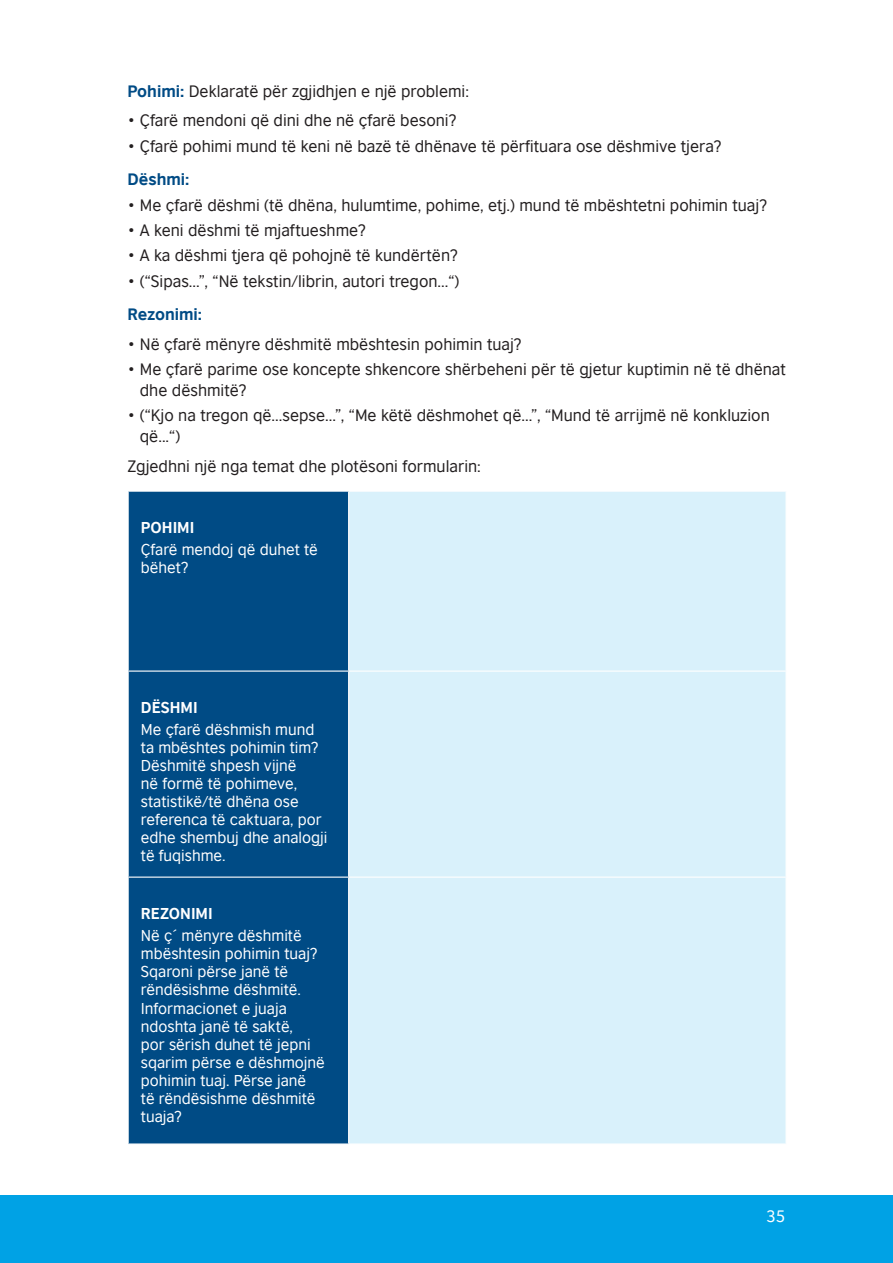
<style>
.page{position:relative;width:893px;height:1263px;background:#fff}
.page>*{position:absolute;margin:0;border:0;box-sizing:border-box;transform-origin:0 0}
.t1{font:15.75px/21px "British Council Sans";color:#231f20}
.t2{font:700 15.75px "British Council Sans";color:#004b85}
.t3{font:15.75px "British Council Sans";color:#fff}
.t4{font:15px/18px "British Council Sans";color:#fff}
.t5{font:700 15px "British Council Sans";color:#fff}
.s1{font-weight:700;color:#004b85}
</style>
<div class="page">
<div style="left:0;top:1195px;width:893px;height:68px;background:#00a2e5"></div>
<div style="left:129px;top:492px;width:219px;height:651px;background:#004b85"></div>
<div style="left:349px;top:492px;width:436px;height:651px;background:#d9f1fb"></div>
<hr style="left:128px;top:670px;width:221px;height:2px;background:#fff">
<hr style="left:349px;top:670px;width:438px;height:2px;background:#fff">
<hr style="left:128px;top:876px;width:221px;height:2px;background:#fff">
<hr style="left:349px;top:876px;width:438px;height:2px;background:#fff">
<p class="t1" style="left:128px;top:79px;width:343px"><span class="s1">Pohimi:</span> Deklaratë për zgjidhjen e një problemi:</p>
<p class="t1" style="left:128px;top:109px;width:330px">• Çfarë mendoni që dini dhe në çfarë besoni?</p>
<p class="t1" style="left:128px;top:134px;width:595px">• Çfarë pohimi mund të keni në bazë të dhënave të përfituara ose dëshmive tjera?</p>
<p class="t2" style="left:128px;top:166px;width:63px">Dëshmi:</p>
<p class="t1" style="left:128px;top:193px;width:641px">• Me çfarë dëshmi (të dhëna, hulumtime, pohime, etj.) mund të mbështetni pohimin tuaj?</p>
<p class="t1" style="left:128px;top:218px;width:240px">• A keni dëshmi të mjaftueshme?</p>
<p class="t1" style="left:128px;top:244px;width:332px">• A ka dëshmi tjera që pohojnë të kundërtën?</p>
<p class="t1" style="left:128px;top:269px;width:333px">• (“Sipas...”, “Në tekstin/librin, autori tregon...“)</p>
<p class="t2" style="left:128px;top:300px;width:76px">Rezonimi:</p>
<p class="t1" style="left:128px;top:332px;width:396px">• Në çfarë mënyre dëshmitë mbështesin pohimin tuaj?</p>
<p class="t1" style="left:140px;top:357px;width:647px;text-indent:-12px">• Me çfarë parime ose koncepte shkencore shërbeheni për të gjetur kuptimin në të dhënat dhe dëshmitë?</p>
<p class="t1" style="left:140px;top:404px;width:631px;text-indent:-12px">• (“Kjo na tregon që...sepse...”, “Me këtë dëshmohet që...”, “Mund të arrijmë në konkluzion që...“)</p>
<p class="t1" style="left:128px;top:454px;width:355px">Zgjedhni një nga temat dhe plotësoni formularin:</p>
<p class="t5" style="left:141px;top:514px;width:55px">POHIMI</p>
<p class="t4" style="left:141px;top:540px;width:178px">Çfarë mendoj që duhet të bëhet?</p>
<p class="t5" style="left:141px;top:694px;width:58px">DËSHMI</p>
<p class="t4" style="left:141px;top:719px;width:188px">Me çfarë dëshmish mund ta mbështes pohimin tim?<br>Dëshmitë shpesh vijnë<br>në formë të pohimeve, statistikë/të dhëna ose referenca të caktuara, por edhe shembuj dhe analogji të fuqishme.</p>
<p class="t5" style="left:141px;top:900px;width:73px">REZONIMI</p>
<p class="t4" style="left:141px;top:925px;width:186px">Në ç´ mënyre dëshmitë mbështesin pohimin tuaj?<br>Sqaroni përse janë të rëndësishme dëshmitë.<br>Informacionet e juaja ndoshta janë të saktë,<br>por sërish duhet të jepni sqarim përse e dëshmojnë pohimin tuaj. Përse janë<br>të rëndësishme dëshmitë tuaja?</p>
<p class="t3" style="left:766px;top:1203px;width:21px">35</p>
</div>
